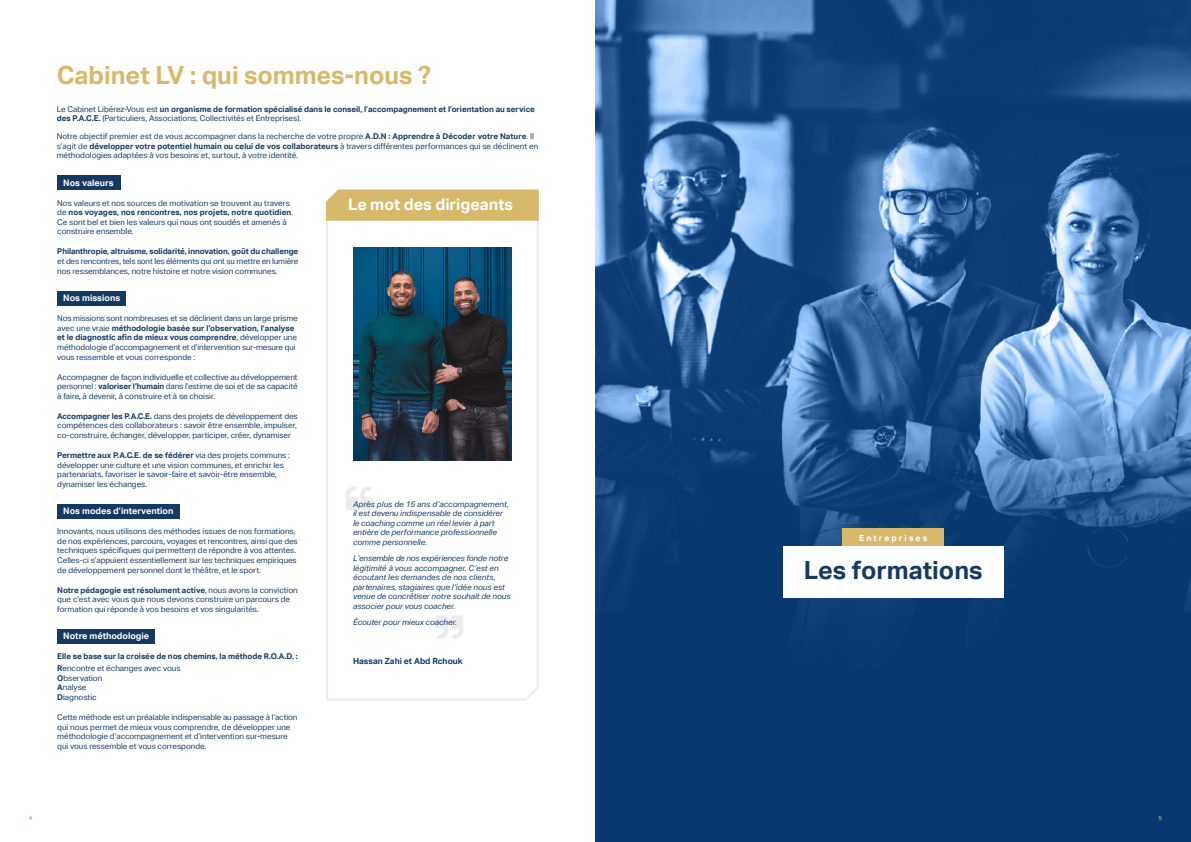
<style>
.page{position:relative;width:1191px;height:842px;background:#fff}
.page>*{position:absolute;margin:0;border:0;box-sizing:border-box;transform-origin:0 0}
.t1{font:700 25px "Aktiv Grotesk";color:#d8b86a}
.t2{font:700 25px "Aktiv Grotesk";color:#153963}
.t3{font:700 16px "Aktiv Grotesk";color:#fff}
.t4{font:700 9px "Aktiv Grotesk";color:#fff}
.t5{font:700 8.5px "Aktiv Grotesk";color:#153963}
.t6{font:700 8.5px "Aktiv Grotesk";letter-spacing:.25em;color:#fff}
.t7{font:8px/9.6px "Aktiv Grotesk";color:#153963}
.t8{font:italic 8px/9.6px "Aktiv Grotesk";color:#153963}
.t9{font:700 8px/9.6px "Aktiv Grotesk";color:#153963}
.t10{font:500 6px "Aktiv Grotesk";color:#b5ab75}
.s1{font-weight:400}
.s2{font-weight:700}
</style>
<div class="page">
<img style="left:595px;top:0;width:596px;height:842px">
<div style="left:57px;top:175px;width:63px;height:15px;background:#153963"></div>
<div style="left:57px;top:291px;width:69px;height:15px;background:#153963"></div>
<div style="left:57px;top:504px;width:123px;height:15px;background:#153963"></div>
<div style="left:57px;top:629px;width:98px;height:15px;background:#153963"></div>
<div style="left:783px;top:546px;width:220px;height:51px;background:#fff"></div>
<div style="left:842px;top:529px;width:102px;height:17px;background:#d8b86a"></div>
<svg style="left:326px;top:189px;width:213px;height:512px"></svg>
<div style="left:326px;top:190px;width:213px;height:31px;background:#d8b86a"></div>
<img style="left:353px;top:248px;width:159px;height:213px">
<svg style="left:345px;top:486px;width:28px;height:24px"></svg>
<svg style="left:435px;top:616px;width:28px;height:23px"></svg>
<p class="t1" style="left:57px;top:60px;width:376px">Cabinet LV : qui sommes-nous ?</p>
<p class="t9" style="left:57px;top:104px;width:479px"><span class="s1">Le Cabinet Libérez-Vous est</span> un organisme de formation spécialisé dans le conseil, l’accompagnement et l’orientation au service des P.A.C.E. <span class="s1">(Particuliers, Associations, Collectivités et Entreprises).</span></p>
<p class="t7" style="left:57px;top:132px;width:483px">Notre objectif premier est de vous accompagner dans la recherche de votre propre <span class="s2">A.D.N : Apprendre à Décoder votre Nature</span>. Il s’agit de <span class="s2">développer votre potentiel humain ou celui de vos collaborateurs</span> à travers différentes performances qui se déclinent en méthodologies adaptées à vos besoins et, surtout, à votre identité.</p>
<p class="t4" style="left:63px;top:177px;width:52px">Nos valeurs</p>
<p class="t7" style="left:57px;top:198px;width:234px">Nos valeurs et nos sources de motivation se trouvent au travers</p>
<p class="t7" style="left:57px;top:208px;width:237px">de <span class="s2">nos voyages, nos rencontres, nos projets, notre quotidien</span>.<br>Ce sont bel et bien les valeurs qui nous ont soudés et amenés à construire ensemble.</p>
<p class="t9" style="left:57px;top:247px;width:242px">Philanthropie, altruisme, solidarité, innovation, goût du challenge</p>
<p class="t7" style="left:57px;top:256px;width:242px">et des rencontres, tels sont les éléments qui ont su mettre en lumière nos ressemblances, notre histoire et notre vision communes.</p>
<p class="t4" style="left:63px;top:293px;width:58px">Nos missions</p>
<p class="t7" style="left:57px;top:314px;width:242px">Nos missions sont nombreuses et se déclinent dans un large prisme</p>
<p class="t7" style="left:57px;top:323px;width:241px">avec une vraie <span class="s2">méthodologie basée sur l’observation, l’analyse et le diagnostic afin de mieux vous comprendre</span>, développer une méthodologie d’accompagnement et d’intervention sur-mesure qui vous ressemble et vous corresponde :</p>
<p class="t7" style="left:57px;top:372px;width:242px;text-align:justify">Accompagner de façon individuelle et collective au développement personnel : <span class="s2">valoriser l’humain</span> dans l’estime de soi et de sa capacité à faire, à devenir, à construire et à se choisir.</p>
<p class="t7" style="left:57px;top:411px;width:242px;text-align:justify"><span class="s2">Accompagner les P.A.C.E.</span> dans des projets de développement des compétences des collaborateurs : savoir être ensemble, impulser, co-construire, échanger, développer, participer, créer, dynamiser</p>
<p class="t9" style="left:57px;top:450px;width:234px">Permettre aux P.A.C.E. de se fédérer <span class="s1">via des projets communs :</span></p>
<p class="t7" style="left:57px;top:460px;width:228px">développer une culture et une vision communes, et enrichir les partenariats, favoriser le savoir-faire et savoir-être ensemble, dynamiser les échanges.</p>
<p class="t4" style="left:63px;top:506px;width:112px">Nos modes d’intervention</p>
<p class="t7" style="left:57px;top:527px;width:242px">Innovants, nous utilisons des méthodes issues de nos formations, de nos expériences, parcours, voyages et rencontres, ainsi que des techniques spécifiques qui permettent de répondre à vos attentes.</p>
<p class="t7" style="left:57px;top:555px;width:241px">Celles-ci s’appuient essentiellement sur les techniques empiriques de développement personnel dont le théâtre, et le sport.</p>
<p class="t7" style="left:57px;top:585px;width:242px"><span class="s2">Notre pédagogie est résolument active</span>, nous avons la conviction que c’est avec vous que nous devons construire un parcours de formation qui réponde à vos besoins et vos singularités.</p>
<p class="t4" style="left:63px;top:631px;width:87px">Notre méthodologie</p>
<p class="t9" style="left:57px;top:652px;width:242px">Elle se base sur la croisée de nos chemins, la méthode R.O.A.D. :</p>
<p class="t7" style="left:57px;top:664px;width:125px"><span class="s2">R</span>encontre et échanges avec vous</p>
<p class="t7" style="left:57px;top:673px;width:47px"><span class="s2">O</span>bservation</p>
<p class="t7" style="left:57px;top:683px;width:31px"><span class="s2">A</span>nalyse</p>
<p class="t7" style="left:57px;top:692px;width:41px"><span class="s2">D</span>iagnostic</p>
<p class="t7" style="left:57px;top:712px;width:242px">Cette méthode est un préalable indispensable au passage à l’action qui nous permet de mieux vous comprendre, de développer une méthodologie d’accompagnement et d’intervention sur-mesure qui vous ressemble et vous corresponde.</p>
<p class="t3" style="left:348px;top:196px;width:166px">Le mot des dirigeants</p>
<p class="t8" style="left:353px;top:499px;width:157px">Après plus de 15 ans d’accompagnement, il est devenu indispensable de considérer le coaching comme un réel levier à part entière de performance professionnelle comme personnelle.</p>
<p class="t8" style="left:353px;top:553px;width:159px">L’ensemble de nos expériences fonde notre légitimité à vous accompagner. C’est en écoutant les demandes de nos clients, partenaires, stagiaires que l’idée nous est venue de concrétiser notre souhait de nous associer pour vous coacher.</p>
<p class="t8" style="left:353px;top:617px;width:105px">Écouter pour mieux coacher.</p>
<p class="t5" style="left:353px;top:656px;width:111px">Hassan Zahi et Abd Rchouk</p>
<p class="t6" style="left:859px;top:533px;width:70px">Entreprises</p>
<p class="t2" style="left:804px;top:556px;width:180px">Les formations</p>
<p class="t10" style="left:29px;top:814px;width:5px">4</p>
<p class="t10" style="left:1158px;top:814px;width:5px">5</p>
</div>
